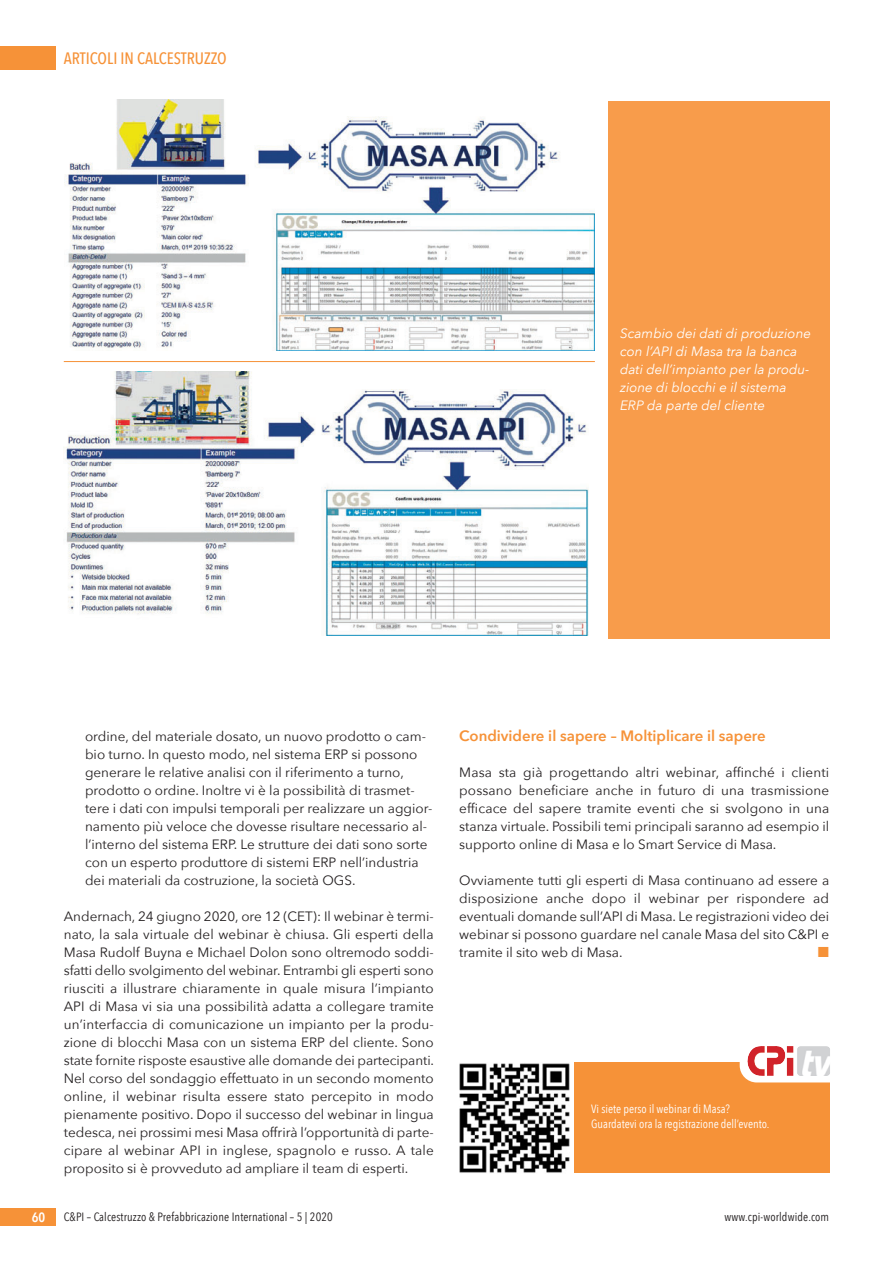
<style>
.page{position:relative;width:893px;height:1263px;background:#fff}
.page>*{position:absolute;margin:0;border:0;box-sizing:border-box;transform-origin:0 0}
.t1{font:500 16.5px "Avenir Next Condensed";color:#f69238}
.t2{font:600 15px "Avenir Next";color:#f69238}
.t3{font:13.5px/18px "Avenir Next";color:#231f20;text-align:justify}
.t4{font:italic 13.5px/18px "Avenir Next";color:#fff}
.t5{font:600 13.5px "Avenir Next Condensed";color:#fff}
.t6{font:13.5px "European Pi Three";color:#f69238}
.t7{font:12px "Avenir Next Condensed";letter-spacing:.01em;color:#231f20}
.t8{font:12px/15px "Avenir Next Condensed";color:#fff}
</style>
<div class="page">
<div style="left:0;top:47px;width:55px;height:23px;background:#f69238"></div>
<div style="left:0;top:1208px;width:55px;height:18px;background:#f69238"></div>
<img style="left:65px;top:100px;width:529px;height:250px">
<img style="left:65px;top:372px;width:524px;height:264px">
<div style="left:608px;top:101px;width:221px;height:538px;background:#f89c4b"></div>
<hr style="left:64px;top:361px;width:531px;height:1px;background:#f69238">
<div style="left:574px;top:1062px;width:255px;height:110px;background:#f69238"></div>
<img style="left:459px;top:1063px;width:111px;height:110px">
<svg style="left:740px;top:1040px;width:109px;height:42px"></svg>
<img style="left:747px;top:1046px;width:18px;height:30px">
<p class="t1" style="left:64px;top:47px;width:165px">ARTICOLI IN CALCESTRUZZO</p>
<p class="t4" style="left:620px;top:325px;width:193px">Scambio dei dati di produzione con l’API di Masa tra la banca dati dell’impianto per la produ&shy;zione di blocchi e il sistema<br>ERP da parte del cliente</p>
<p class="t3" style="left:85px;top:727px;width:349px;text-align:left">ordine, del materiale dosato, un nuovo prodotto o cam&shy;bio turno. In questo modo, nel sistema ERP si possono generare le relative analisi con il riferimento a turno, prodotto o ordine. Inoltre vi è la possibilità di trasmet&shy;tere i dati con impulsi temporali per realizzare un aggior&shy;namento più veloce che dovesse risultare necessario al&shy;l’interno del sistema ERP. Le strutture dei dati sono sorte con un esperto produttore di sistemi ERP nell’industria dei materiali da costruzione, la società OGS.</p>
<p class="t3" style="left:64px;top:907px;width:372px">Andernach, 24 giugno 2020, ore 12 (CET): Il webinar è termi&shy;nato, la sala virtuale del webinar è chiusa. Gli esperti della Masa Rudolf Buyna e Michael Dolon sono oltremodo soddi&shy;sfatti dello svolgimento del webinar. Entrambi gli esperti sono riusciti a illustrare chiaramente in quale misura l’impianto API di Masa vi sia una possibilità adatta a collegare tramite un’interfaccia di comunicazione un impianto per la produ&shy;zione di blocchi Masa con un sistema ERP del cliente. Sono state fornite risposte esaustive alle domande dei partecipanti.<br>Nel corso del sondaggio effettuato in un secondo momento online, il webinar risulta essere stato percepito in modo pienamente positivo. Dopo il successo del webinar in lingua tedesca, nei prossimi mesi Masa offrirà l’opportunità di parte&shy;cipare al webinar API in inglese, spagnolo e russo. A tale proposito si è provveduto ad ampliare il team di esperti.</p>
<p class="t2" style="left:459px;top:726px;width:308px">Condividere il sapere – Moltiplicare il sapere</p>
<p class="t3" style="left:459px;top:763px;width:371px">Masa sta già progettando altri webinar, affinché i clienti possano beneficiare anche in futuro di una trasmissione efficace del sapere tramite eventi che si svolgono in una stanza virtuale. Possibili temi principali saranno ad esempio il supporto online di Masa e lo Smart Service di Masa.</p>
<p class="t3" style="left:459px;top:871px;width:371px">Ovviamente tutti gli esperti di Masa continuano ad essere a disposizione anche dopo il webinar per rispondere ad eventuali domande sull’API di Masa. Le registrazioni video dei webinar si possono guardare nel canale Masa del sito C&amp;PI e tramite il sito web di Masa.</p>
<p class="t6" style="left:818px;top:944px;width:13px">-</p>
<p class="t8" style="left:591px;top:1102px;width:180px">Vi siete perso il webinar di Masa?<br>Guardatevi ora la registrazione dell’evento.</p>
<p class="t5" style="left:32px;top:1208px;width:15px">60</p>
<p class="t7" style="left:64px;top:1209px;width:271px">C&amp;PI – Calcestruzzo &amp; Prefabbricazione International – 5 | 2020</p>
<p class="t7" style="left:725px;top:1209px;width:106px">www.cpi-worldwide.com</p>
</div>
